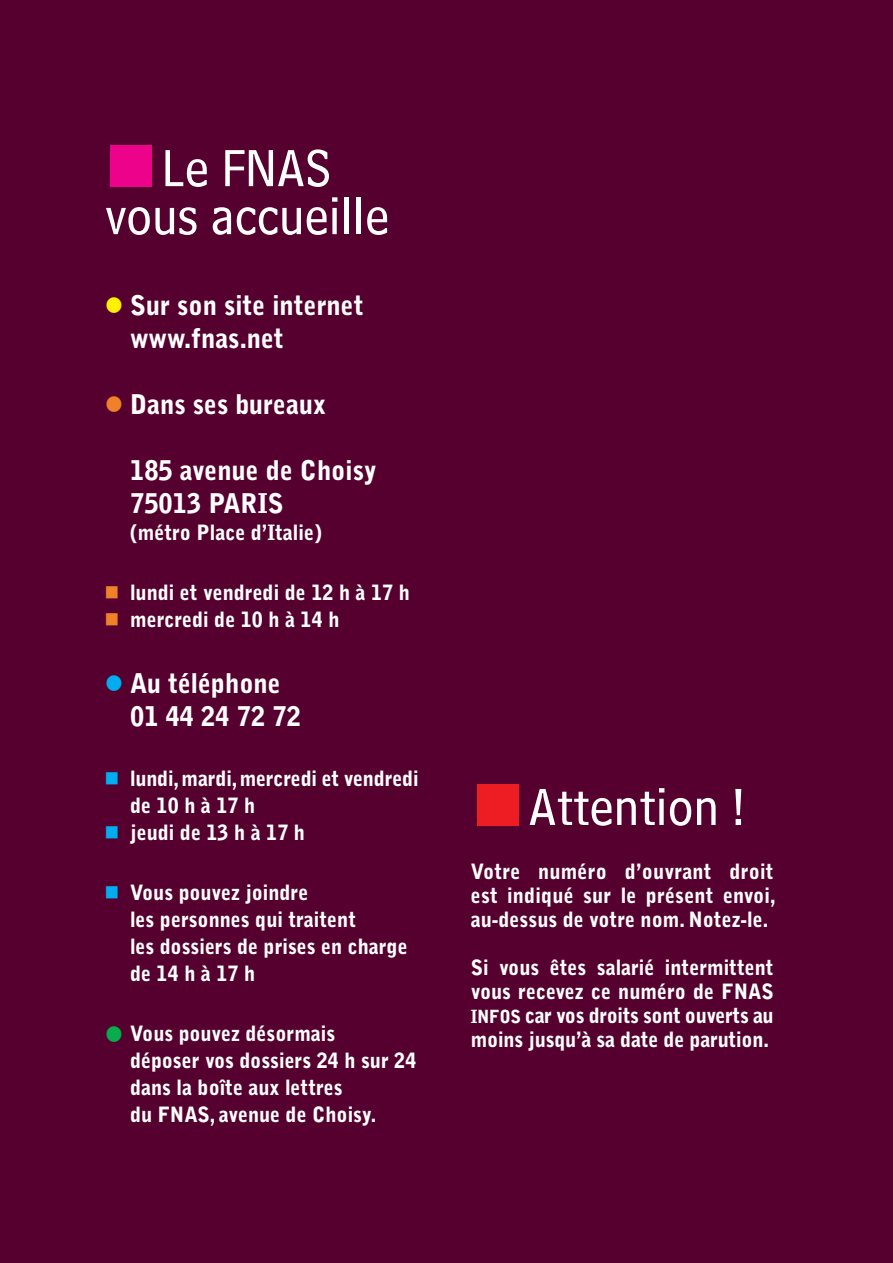
<style>
.page{position:relative;width:893px;height:1263px;background:#55002e}
.page>*{position:absolute;margin:0;border:0;box-sizing:border-box;transform-origin:0 0}
.t1{font:54px/48px "Bell Centennial Std Sub Capt";color:#fff;scale:.95 1}
.t2{font:900 27px/33px "Bell Gothic Std";color:#fff;scale:.95 1}
.t3{font:900 21px/27px "Bell Gothic Std";color:#fff;scale:.95 1}
.s1{color:#ed028c}
.s2{color:#fff101}
.s3{color:#ef8128}
.s4{color:#00aeef}
.s5{color:#07ad4c}
.s6{color:#ee1d23}
.s7{font-size:18px}
</style>
<div class="page">
<h1 class="t1" style="left:105px;top:150px;width:301px"><span class="s1">■</span>Le FNAS vous accueille</h1>
<p class="t2" style="left:130px;top:291px;width:247px;text-indent:-26px"><span class="s2">●</span> Sur son site internet www.fnas.net</p>
<p class="t2" style="left:105px;top:390px;width:234px"><span class="s3">●</span> Dans ses bureaux</p>
<p class="t2" style="left:130px;top:456px;width:261px">185 avenue de Choisy<br>75013 PARIS</p>
<p class="t3" style="left:130px;top:521px;width:203px">(métro Place d’Italie)</p>
<p class="t3" style="left:105px;top:581px;width:323px"><span class="s3">■</span> lundi et vendredi de 12 h à 17 h</p>
<p class="t3" style="left:105px;top:608px;width:249px"><span class="s3">■</span> mercredi de 10 h à 14 h</p>
<p class="t2" style="left:130px;top:669px;width:181px;text-indent:-26px"><span class="s4">●</span> Au téléphone<br>01 44 24 72 72</p>
<p class="t3" style="left:130px;top:767px;width:305px;text-indent:-26px"><span class="s4">■</span> lundi, mardi, mercredi et vendredi de 10 h à 17 h</p>
<p class="t3" style="left:105px;top:821px;width:213px"><span class="s4">■</span> jeudi de 13 h à 17 h</p>
<p class="t3" style="left:130px;top:881px;width:294px;text-indent:-26px"><span class="s4">■</span> Vous pouvez joindre<br>les personnes qui traitent<br>les dossiers de prises en charge de 14 h à 17 h</p>
<p class="t3" style="left:130px;top:1022px;width:303px;text-indent:-26px"><span class="s5">●</span> Vous pouvez désormais<br>déposer vos dossiers 24 h sur 24 dans la boîte aux lettres<br>du FNAS, avenue de Choisy.</p>
<h1 class="t1" style="left:471px;top:788px;width:290px"><span class="s6">■</span>Attention !</h1>
<p class="t3" style="left:471px;top:861px;width:322px;line-height:24px;text-align:justify">Votre numéro d’ouvrant droit est indiqué sur le présent envoi, au-dessus de votre nom. Notez-le.</p>
<p class="t3" style="left:471px;top:957px;width:320px;line-height:24px;text-align:justify">Si vous êtes salarié intermittent vous recevez ce numéro de FNAS <span class="s7">INFOS</span> car vos droits sont ouverts au moins jusqu’à sa date de parution.</p>
</div>
